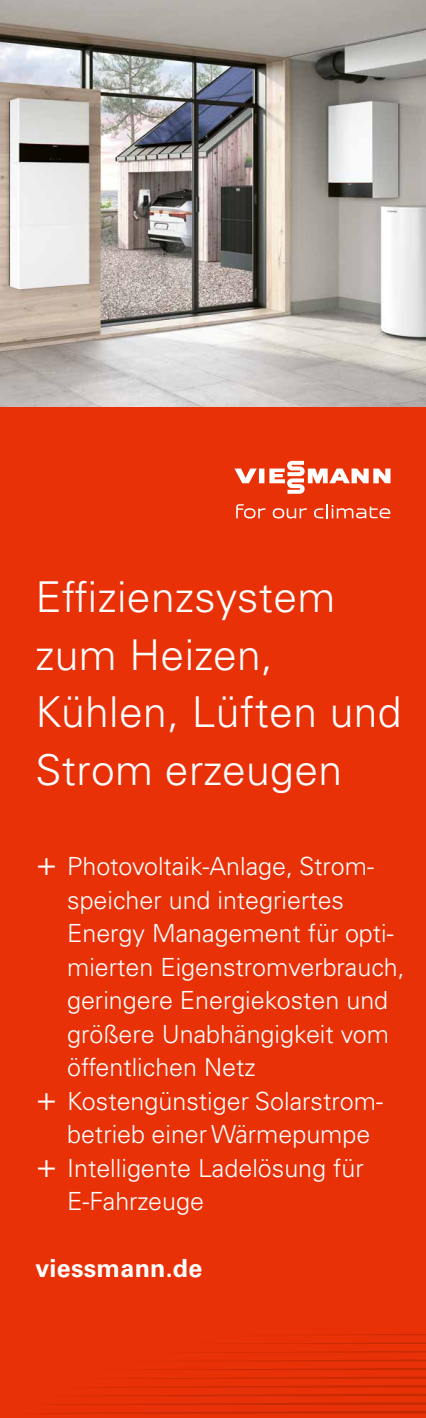
<style>
.page{position:relative;width:426px;height:1418px;background:#fff}
.page>*{position:absolute;margin:0;border:0;box-sizing:border-box;transform-origin:0 0}
.t1{font:300 42.5px/57.5px "Univers LTCYR 45";letter-spacing:.01em;color:#fff}
.t2{font:300 25px "Univers LTCYR 45";color:#fff}
.t3{font:700 25px "Univers LTCYR 65";letter-spacing:.01em;color:#fff}
.s1{font-size:33.5px}
</style>
<div class="page">
<img style="left:0;top:0;width:425px;height:407px">
<div style="left:0;top:407px;width:425px;height:1010px;background:#e93108"></div>
<svg style="left:85px;top:1410px;width:340px;height:3px"></svg>
<svg style="left:158px;top:1402px;width:267px;height:2px"></svg>
<svg style="left:233px;top:1393px;width:192px;height:2px"></svg>
<svg style="left:145px;top:1385px;width:280px;height:2px"></svg>
<svg style="left:224px;top:1376px;width:201px;height:2px"></svg>
<svg style="left:304px;top:1368px;width:121px;height:1px"></svg>
<svg style="left:222px;top:1359px;width:203px;height:2px"></svg>
<svg style="left:304px;top:1351px;width:121px;height:1px"></svg>
<svg style="left:380px;top:1342px;width:45px;height:1px"></svg>
<svg style="left:324px;top:1334px;width:101px;height:1px"></svg>
<svg style="left:234px;top:461px;width:156px;height:33px"></svg>
<svg style="left:236px;top:504px;width:29px;height:14px"></svg>
<svg style="left:272px;top:508px;width:34px;height:10px"></svg>
<svg style="left:314px;top:504px;width:76px;height:14px"></svg>
<h1 class="t1" style="left:35px;top:567px;width:367px">Effizienzsystem zum Heizen,<br>Kühlen, Lüften und<br>Strom erzeugen</h1>
<p class="t2" style="left:35px;top:849px;width:339px"><span class="s1">+</span> Photovoltaik-Anlage, Strom-</p>
<p class="t2" style="left:67px;top:883px;width:278px">speicher und integriertes</p>
<p class="t2" style="left:67px;top:916px;width:327px">Energy Management für opti-</p>
<p class="t2" style="left:67px;top:950px;width:339px">mierten Eigenstromverbrauch,</p>
<p class="t2" style="left:67px;top:983px;width:322px">geringere Energiekosten und</p>
<p class="t2" style="left:67px;top:1017px;width:323px">größere Unabhängigkeit vom</p>
<p class="t2" style="left:67px;top:1050px;width:190px">öffentlichen Netz</p>
<p class="t2" style="left:35px;top:1084px;width:348px"><span class="s1">+</span> Kostengünstiger Solarstrom-</p>
<p class="t2" style="left:67px;top:1117px;width:304px">betrieb einer Wärmepumpe</p>
<p class="t2" style="left:35px;top:1151px;width:329px"><span class="s1">+</span> Intelligente Ladelösung für</p>
<p class="t2" style="left:67px;top:1184px;width:138px">E-Fahrzeuge</p>
<p class="t3" style="left:35px;top:1250px;width:168px">viessmann.de</p>
</div>
